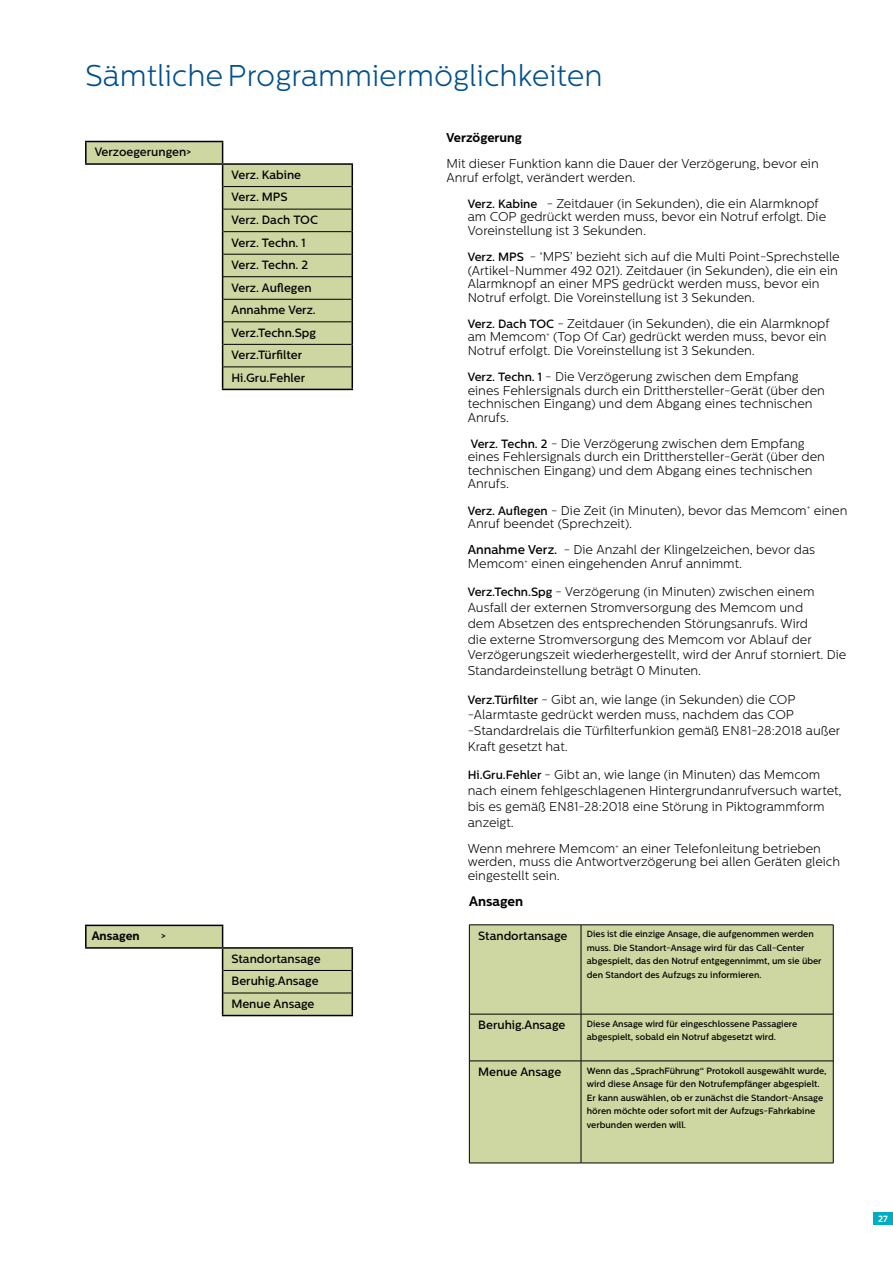
<style>
.page{position:relative;width:893px;height:1263px;background:#fff}
.page>*{position:absolute;margin:0;border:0;box-sizing:border-box;transform-origin:0 0}
.t1{font:300 30px "Centrale Sans";color:#00508c}
.t2{font:700 13.5px "Centrale Sans";color:#000}
.t3{font:300 12.75px/13.5px "Centrale Sans";color:#000}
.t4{font:700 12.75px "Centrale Sans";color:#000}
.t5{font:500 12px/22.5px "Centrale Sans";color:#000}
.t6{font:700 12px "Centrale Sans";color:#000}
.t7{font:500 9px/13.5px "Centrale Sans";color:#000}
.t8{font:700 9px "Centrale Sans";color:#fff}
.s1{font-weight:500;font-size:12px}
.s2{font-weight:500}
</style>
<div class="page">
<div style="left:874px;top:1212px;width:19px;height:13px;background:#00adc1"></div>
<svg style="left:87px;top:141px;width:265px;height:248px"></svg>
<hr style="left:223px;top:186px;width:129px;height:1px;background:#000">
<hr style="left:223px;top:209px;width:129px;height:1px;background:#000">
<hr style="left:223px;top:254px;width:129px;height:1px;background:#000">
<hr style="left:223px;top:299px;width:129px;height:1px;background:#000">
<hr style="left:223px;top:322px;width:129px;height:1px;background:#000">
<hr style="left:223px;top:344px;width:129px;height:1px;background:#000">
<hr style="left:223px;top:367px;width:129px;height:1px;background:#000">
<hr style="left:85px;top:141px;width:138px;height:1px;background:#000">
<hr style="left:85px;top:142px;width:2px;height:21px;background:#000">
<hr style="left:85px;top:163px;width:138px;height:2px;background:#000">
<hr style="left:223px;top:163px;width:130px;height:2px;background:#000">
<svg style="left:222px;top:142px;width:1px;height:247px"></svg>
<svg style="left:352px;top:165px;width:1px;height:224px"></svg>
<hr style="left:222px;top:389px;width:131px;height:1px;background:#000">
<hr style="left:223px;top:231px;width:129px;height:1px;background:#000">
<hr style="left:222px;top:276px;width:131px;height:1px;background:#000">
<hr style="left:85px;top:925px;width:138px;height:1px;background:#000">
<hr style="left:85px;top:926px;width:2px;height:21px;background:#000">
<hr style="left:85px;top:947px;width:138px;height:2px;background:#000">
<svg style="left:86px;top:925px;width:267px;height:90px"></svg>
<hr style="left:222px;top:1015px;width:131px;height:1px;background:#000">
<div style="left:470px;top:925px;width:363px;height:238px;background:#ced6a2"></div>
<hr style="left:470px;top:1014px;width:111px;height:1px;background:#000">
<hr style="left:581px;top:1014px;width:252px;height:1px;background:#000">
<hr style="left:470px;top:1061px;width:111px;height:1px;background:#000">
<hr style="left:581px;top:1061px;width:252px;height:1px;background:#000">
<hr style="left:581px;top:1163px;width:252px;height:1px;background:#000">
<hr style="left:581px;top:924px;width:252px;height:1px;background:#000">
<hr style="left:833px;top:925px;width:1px;height:89px;background:#000">
<hr style="left:833px;top:1014px;width:1px;height:47px;background:#000">
<hr style="left:833px;top:1061px;width:1px;height:102px;background:#000">
<hr style="left:469px;top:924px;width:112px;height:1px;background:#000">
<hr style="left:469px;top:925px;width:1px;height:89px;background:#000">
<hr style="left:581px;top:925px;width:1px;height:89px;background:#000">
<hr style="left:469px;top:1014px;width:1px;height:47px;background:#000">
<hr style="left:581px;top:1014px;width:1px;height:47px;background:#000">
<hr style="left:469px;top:1061px;width:1px;height:102px;background:#000">
<hr style="left:581px;top:1061px;width:1px;height:102px;background:#000">
<hr style="left:469px;top:1163px;width:112px;height:1px;background:#000">
<h1 class="t1" style="left:85px;top:59px;width:519px">Sämtliche Programmiermöglichkeiten</h1>
<p class="t5" style="left:95px;top:141px;width:98px">Verzoegerungen&gt;</p>
<p class="t5" style="left:231px;top:163px;width:88px">Verz. Kabine<br>Verz. MPS<br>Verz. Dach TOC<br>Verz. Techn. 1<br>Verz. Techn. 2<br>Verz. Auflegen<br>Annahme Verz.<br>Verz.Techn.Spg<br>Verz.Türfilter<br>Hi.Gru.Fehler</p>
<p class="t6" style="left:92px;top:929px;width:50px">Ansagen</p>
<p class="t5" style="left:161px;top:925px;width:7px">&gt;</p>
<p class="t5" style="left:231px;top:947px;width:91px">Standortansage<br>Beruhig.Ansage<br>Menue Ansage</p>
<p class="t4" style="left:446px;top:130px;width:77px">Verzögerung</p>
<p class="t3" style="left:446px;top:157px;width:374px">Mit dieser Funktion kann die Dauer der Verzögerung, bevor ein<br>Anruf erfolgt, verändert werden.</p>
<p class="t3" style="left:468px;top:197px;width:360px"><span class="s1">Verz. Kabine</span> - Zeitdauer (in Sekunden), die ein Alarmknopf am COP gedrückt werden muss, bevor ein Notruf erfolgt. Die<br>Voreinstellung ist 3 Sekunden.</p>
<p class="t3" style="left:468px;top:250px;width:373px"><span class="s1">Verz. MPS</span> - ‘MPS’ bezieht sich auf die Multi Point-Sprechstelle (Artikel-Nummer 492 021). Zeitdauer (in Sekunden), die ein ein Alarmknopf an einer MPS gedrückt werden muss, bevor ein Notruf erfolgt. Die Voreinstellung ist 3 Sekunden.</p>
<p class="t3" style="left:468px;top:317px;width:363px"><span class="s1">Verz. Dach TOC</span> - Zeitdauer (in Sekunden), die ein Alarmknopf am Memcom<sup>+</sup> (Top Of Car) gedrückt werden muss, bevor ein<br>Notruf erfolgt. Die Voreinstellung ist 3 Sekunden.</p>
<p class="t3" style="left:468px;top:370px;width:359px"><span class="s1">Verz. Techn. 1</span> - Die Verzögerung zwischen dem Empfang eines Fehlersignals durch ein Dritthersteller-Gerät (über den technischen Eingang) und dem Abgang eines technischen Anrufs.</p>
<p class="t3" style="left:468px;top:437px;width:359px"><span class="s1">Verz. Techn. 2</span> - Die Verzögerung zwischen dem Empfang eines Fehlersignals durch ein Dritthersteller-Gerät (über den technischen Eingang) und dem Abgang eines technischen Anrufs.</p>
<p class="t3" style="left:468px;top:503px;width:381px"><span class="s1">Verz. Auflegen</span> - Die Zeit (in Minuten), bevor das Memcom<sup>+</sup> einen<br>Anruf beendet (Sprechzeit).</p>
<p class="t3" style="left:468px;top:543px;width:349px"><span class="s2">Annahme Verz.</span> - Die Anzahl der Klingelzeichen, bevor das<br>Memcom<sup>+</sup> einen eingehenden Anruf annimmt.</p>
<p class="t3" style="left:468px;top:584px;width:380px;line-height:15.8px"><span class="s1">Verz.Techn.Spg</span> - Verzögerung (in Minuten) zwischen einem Ausfall der externen Stromversorgung des Memcom und<br>dem Absetzen des entsprechenden Störungsanrufs. Wird<br>die externe Stromversorgung des Memcom vor Ablauf der Verzögerungszeit wiederhergestellt, wird der Anruf storniert. Die Standardeinstellung beträgt 0 Minuten.</p>
<p class="t3" style="left:468px;top:691px;width:374px;line-height:15.8px"><span class="s1">Verz.Türfilter</span> - Gibt an, wie lange (in Sekunden) die COP -Alarmtaste gedrückt werden muss, nachdem das COP -Standardrelais die Türfilterfunkion gemäß EN81-28:2018 außer Kraft gesetzt hat.</p>
<p class="t3" style="left:468px;top:767px;width:375px;line-height:15.8px"><span class="s1">Hi.Gru.Fehler</span> - Gibt an, wie lange (in Minuten) das Memcom nach einem fehlgeschlagenen Hintergrundanrufversuch wartet, bis es gemäß EN81-28:2018 eine Störung in Piktogrammform anzeigt.</p>
<p class="t3" style="left:468px;top:842px;width:374px">Wenn mehrere Memcom<sup>+</sup> an einer Telefonleitung betrieben werden, muss die Antwortverzögerung bei allen Geräten gleich eingestellt sein.</p>
<p class="t2" style="left:469px;top:894px;width:56px">Ansagen</p>
<p class="t5" style="left:478px;top:924px;width:91px">Standortansage</p>
<p class="t7" style="left:587px;top:927px;width:236px">Dies ist die einzige Ansage, die aufgenommen werden muss. Die Standort-Ansage wird für das Call-Center abgespielt, das den Notruf entgegennimmt, um sie über den Standort des Aufzugs zu informieren.</p>
<p class="t5" style="left:478px;top:1013px;width:89px">Beruhig.Ansage</p>
<p class="t7" style="left:587px;top:1017px;width:212px">Diese Ansage wird für eingeschlossene Passagiere abgespielt, sobald ein Notruf abgesetzt wird.</p>
<p class="t5" style="left:478px;top:1060px;width:85px">Menue Ansage</p>
<p class="t7" style="left:587px;top:1063px;width:241px">Wenn das „SprachFührung“ Protokoll ausgewählt wurde, wird diese Ansage für den Notrufempfänger abgespielt.<br>Er kann auswählen, ob er zunächst die Standort-Ansage hören möchte oder sofort mit der Aufzugs-Fahrkabine verbunden werden will.</p>
<p class="t8" style="left:878px;top:1213px;width:11px">27</p>
</div>
